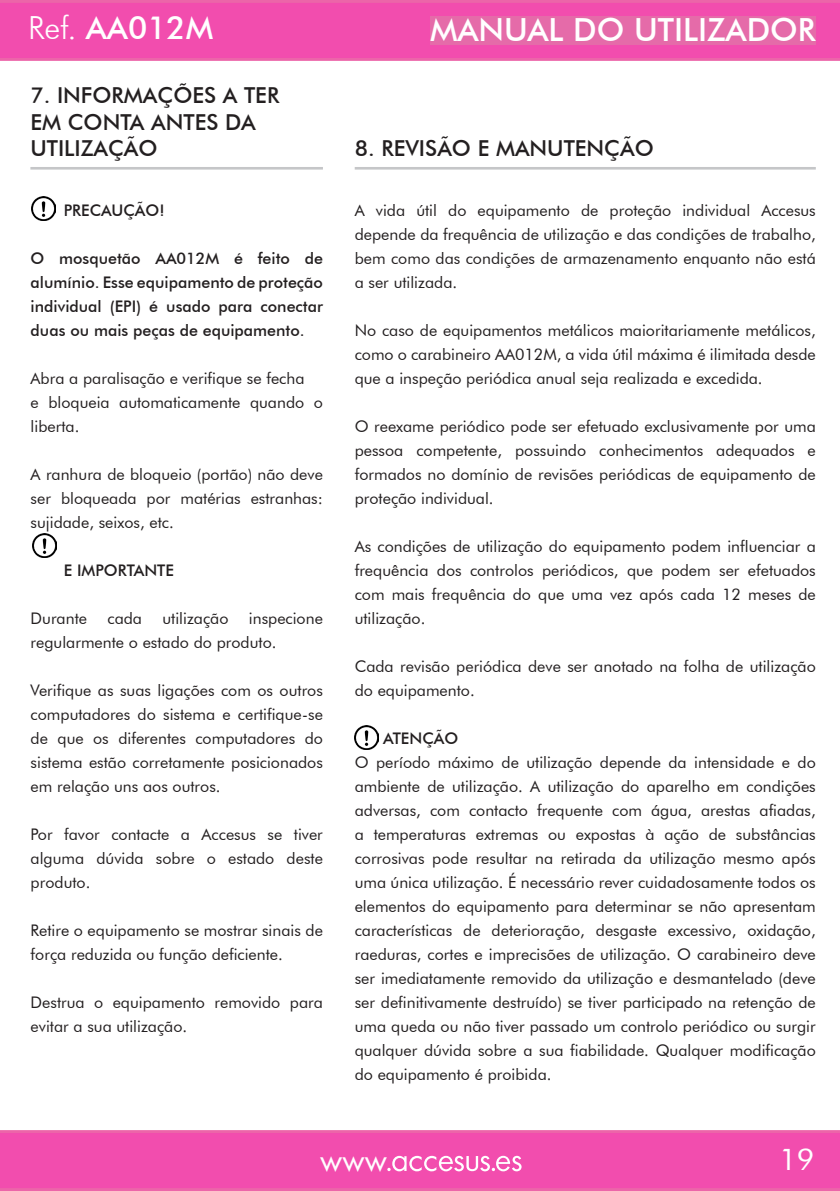
<style>
.page{position:relative;width:840px;height:1191px;background:#fff}
.page>*{position:absolute;margin:0;border:0;box-sizing:border-box;transform-origin:0 0}
.t1{font:500 31.8px "Futura BT";color:#fff}
.t2{font:30px "Futura BT";color:#fff}
.t3{font:29.2px "Futura";color:#fff}
.t4{font:500 22px/26px "Futura BT";color:#231f20}
.t5{font:16px/24px "Futura BT";color:#231f20;text-align:justify}
.t6{font:500 16px/24px "Futura BT";color:#231f20;text-align:justify}
.s1{font-weight:300}
</style>
<div class="page">
<svg style="left:0;top:0;width:839px;height:61px;background:#f150ad"></svg>
<svg style="left:0;top:1130px;width:839px;height:61px;background:#f14fad"></svg>
<svg style="left:387px;top:1155px;width:134px;height:16px"></svg>
<hr style="left:30px;top:167px;width:293px;height:3px;background:#c5c6c8">
<hr style="left:354px;top:167px;width:461px;height:3px;background:#c5c6c8">
<img style="left:354px;top:725px;width:24px;height:24px">
<img style="left:31px;top:197px;width:24px;height:24px">
<img style="left:33px;top:533px;width:24px;height:24px">
<div style="left:430px;top:16px;width:385px;height:29px;background:#e56ba9"></div>
<h1 class="t1" style="left:28px;top:9px;width:186px"><span class="s1">Ref.</span> AA012M</h1>
<h1 class="t1" style="left:434px;top:9px;width:382px">INSTRUCCI NES DE USO</h1>
<p class="t1" style="left:430px;top:10px;width:387px">MANUAL DO UTILIZADOR</p>
<p class="t4" style="left:30px;top:82px;width:250px">7. INFORMAÇÕES A TER<br>EM CONTA ANTES DA<br>UTILIZAÇÃO</p>
<p class="t6" style="left:64px;top:198px;width:102px">PRECAUÇÃO!</p>
<p class="t6" style="left:31px;top:246px;width:293px">O mosquetão AA012M é feito de alumínio. Esse equipamento de proteção individual (EPI) é usado para conectar duas ou mais peças de equipamento.</p>
<p class="t5" style="left:31px;top:366px;width:275px">Abra a paralisação e verifique se fecha</p>
<p class="t5" style="left:31px;top:390px;width:293px">e bloqueia automaticamente quando o liberta.</p>
<p class="t5" style="left:31px;top:462px;width:293px">A ranhura de bloqueio (portão) não deve ser bloqueada por matérias estranhas: sujidade, seixos, etc.</p>
<p class="t6" style="left:64px;top:558px;width:112px">E IMPORTANTE</p>
<p class="t5" style="left:31px;top:606px;width:58px">Durante</p>
<p class="t5" style="left:107px;top:606px;width:36px">cada</p>
<p class="t5" style="left:162px;top:606px;width:67px">utilização</p>
<p class="t5" style="left:31px;top:606px;width:293px;text-indent:218px">inspecione regularmente o estado do produto.</p>
<p class="t5" style="left:31px;top:678px;width:293px">Verifique as suas ligações com os outros computadores do sistema e certifique-se de que os diferentes computadores do sistema estão corretamente posicionados em relação uns aos outros.</p>
<p class="t5" style="left:31px;top:822px;width:293px">Por favor contacte a Accesus se tiver alguma dúvida sobre o estado deste produto.</p>
<p class="t5" style="left:31px;top:918px;width:293px">Retire o equipamento se mostrar sinais de força reduzida ou função deficiente.</p>
<p class="t5" style="left:31px;top:990px;width:293px">Destrua o equipamento removido para evitar a sua utilização.</p>
<p class="t4" style="left:354px;top:134px;width:300px">8. REVISÃO E MANUTENÇÃO</p>
<p class="t5" style="left:354px;top:198px;width:462px">A vida útil do equipamento de proteção individual Accesus depende da frequência de utilização e das condições de trabalho, bem como das condições de armazenamento enquanto não está a ser utilizada.</p>
<p class="t5" style="left:354px;top:318px;width:462px">No caso de equipamentos metálicos maioritariamente metálicos, como o carabineiro AA012M, a vida útil máxima é ilimitada desde que a inspeção periódica anual seja realizada e excedida.</p>
<p class="t5" style="left:354px;top:414px;width:462px">O reexame periódico pode ser efetuado exclusivamente por uma pessoa competente, possuindo conhecimentos adequados e formados no domínio de revisões periódicas de equipamento de proteção individual.</p>
<p class="t5" style="left:354px;top:534px;width:462px">As condições de utilização do equipamento podem influenciar a frequência dos controlos periódicos, que podem ser efetuados com mais frequência do que uma vez após cada 12 meses de utilização.</p>
<p class="t5" style="left:354px;top:654px;width:462px">Cada revisão periódica deve ser anotado na folha de utilização do equipamento.</p>
<p class="t6" style="left:383px;top:726px;width:77px">ATENÇÃO</p>
<p class="t5" style="left:354px;top:750px;width:462px">O período máximo de utilização depende da intensidade e do ambiente de utilização. A utilização do aparelho em condições adversas, com contacto frequente com água, arestas afiadas, a temperaturas extremas ou expostas à ação de substâncias corrosivas pode resultar na retirada da utilização mesmo após uma única utilização. É necessário rever cuidadosamente todos os elementos do equipamento para determinar se não apresentam características de deterioração, desgaste excessivo, oxidação, raeduras, cortes e imprecisões de utilização. O carabineiro deve ser imediatamente removido da utilização e desmantelado (deve ser definitivamente destruído) se tiver participado na retenção de uma queda ou não tiver passado um controlo periódico ou surgir qualquer dúvida sobre a sua fiabilidade. Qualquer modificação do equipamento é proibida.</p>
<h3 class="t3" style="left:320px;top:1141px;width:68px">www</h3>
<h2 class="t2" style="left:778px;top:1141px;width:37px">19</h2>
</div>
